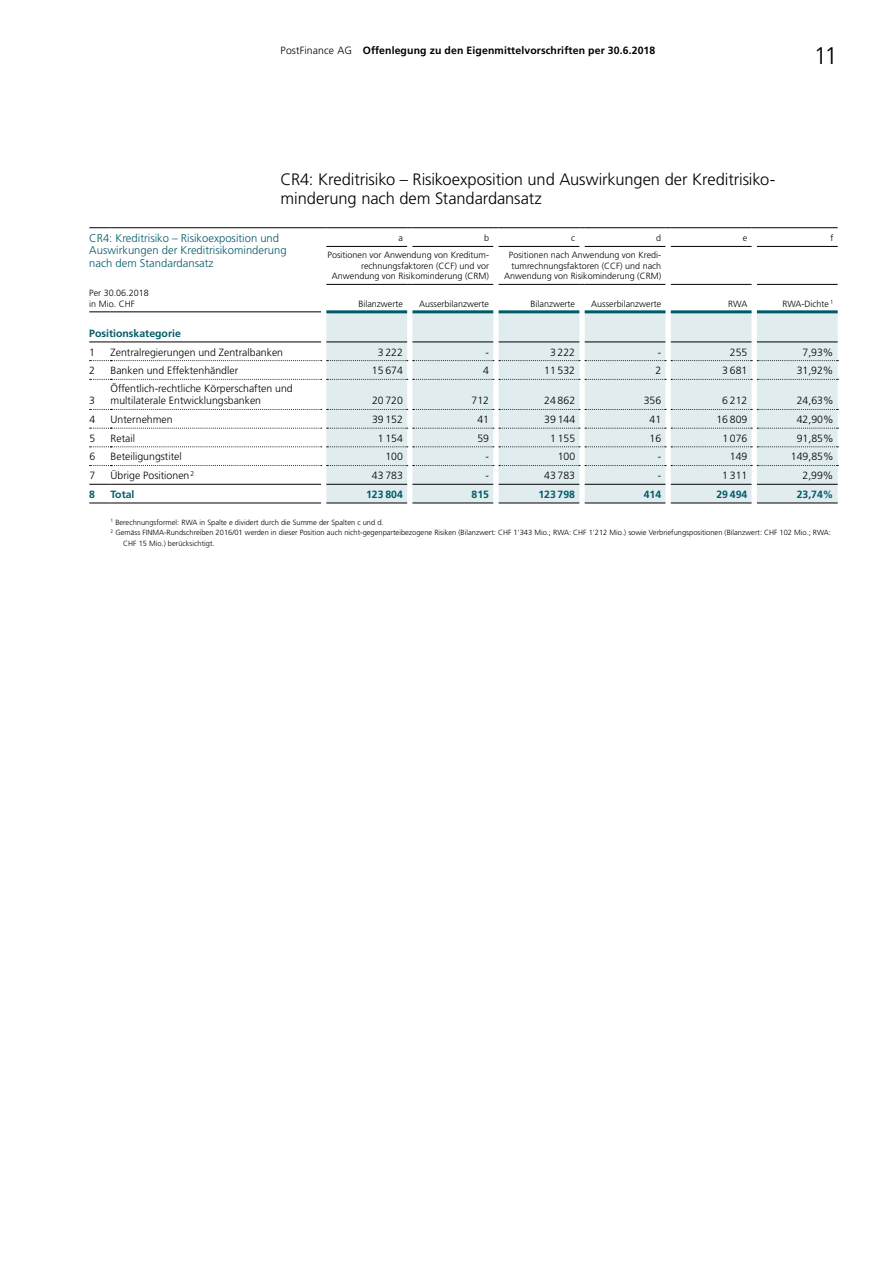
<style>
.page{position:relative;width:893px;height:1263px;background:#fff}
.page>*{position:absolute;margin:0;border:0;box-sizing:border-box;transform-origin:0 0}
.t1{font:300 24px "Frutiger LT Std";color:#000}
.t2{font:300 16.5px/19.5px "Frutiger LT Std";letter-spacing:-.005em;color:#000}
.t3{font:300 11.25px/12.8px "Frutiger LT Std";color:#005b68}
.t4{font:300 10.5px/12px "Frutiger LT Std";color:#000}
.t5{font:700 10.5px "Frutiger LT Std";letter-spacing:.01em;color:#000}
.t6{font:700 10.5px "Frutiger LT Std";color:#005b68}
.t7{font:300 9px/10.5px "Frutiger LT Std";color:#000;text-align:right}
.t8{font:300 7.5px "Frutiger LT Std";color:#000}
.s1{font-weight:300}
</style>
<div class="page">
<svg style="left:89px;top:228px;width:749px;height:276px"></svg>
<svg style="left:326px;top:312px;width:512px;height:191px;background:#dfeaed"></svg>
<svg style="left:89px;top:227px;width:22px;height:1px"></svg>
<hr style="left:111px;top:227px;width:210px;height:1px;background:#000">
<hr style="left:326px;top:227px;width:81px;height:1px;background:#000">
<hr style="left:412px;top:227px;width:81px;height:1px;background:#000">
<hr style="left:499px;top:227px;width:80px;height:1px;background:#000">
<hr style="left:585px;top:227px;width:80px;height:1px;background:#000">
<hr style="left:671px;top:227px;width:81px;height:1px;background:#000">
<hr style="left:757px;top:227px;width:81px;height:1px;background:#000">
<hr style="left:326px;top:246px;width:81px;height:1px;background:#000">
<hr style="left:412px;top:246px;width:81px;height:1px;background:#000">
<hr style="left:499px;top:246px;width:80px;height:1px;background:#000">
<hr style="left:585px;top:246px;width:80px;height:1px;background:#000">
<hr style="left:671px;top:246px;width:81px;height:1px;background:#000">
<hr style="left:757px;top:246px;width:81px;height:1px;background:#000">
<hr style="left:326px;top:284px;width:81px;height:1px;background:#000">
<hr style="left:412px;top:284px;width:81px;height:1px;background:#000">
<hr style="left:499px;top:284px;width:80px;height:1px;background:#000">
<hr style="left:585px;top:284px;width:80px;height:1px;background:#000">
<hr style="left:671px;top:284px;width:81px;height:1px;background:#000">
<hr style="left:757px;top:284px;width:81px;height:1px;background:#000">
<svg style="left:89px;top:312px;width:22px;height:1px"></svg>
<hr style="left:111px;top:312px;width:210px;height:1px;background:#000">
<svg style="left:89px;top:342px;width:22px;height:1px"></svg>
<hr style="left:111px;top:342px;width:210px;height:1px;background:#000">
<hr style="left:326px;top:342px;width:81px;height:1px;background:#000">
<hr style="left:412px;top:342px;width:81px;height:1px;background:#000">
<hr style="left:499px;top:342px;width:80px;height:1px;background:#000">
<hr style="left:585px;top:342px;width:80px;height:1px;background:#000">
<hr style="left:671px;top:342px;width:81px;height:1px;background:#000">
<hr style="left:757px;top:342px;width:81px;height:1px;background:#000">
<svg style="left:89px;top:484px;width:22px;height:1px"></svg>
<hr style="left:111px;top:484px;width:210px;height:1px;background:#000">
<hr style="left:326px;top:484px;width:81px;height:1px;background:#000">
<hr style="left:412px;top:484px;width:81px;height:1px;background:#000">
<hr style="left:499px;top:484px;width:80px;height:1px;background:#000">
<hr style="left:585px;top:484px;width:80px;height:1px;background:#000">
<hr style="left:671px;top:484px;width:81px;height:1px;background:#000">
<hr style="left:757px;top:484px;width:81px;height:1px;background:#000">
<svg style="left:89px;top:503px;width:22px;height:1px"></svg>
<hr style="left:111px;top:503px;width:210px;height:1px;background:#000">
<hr style="left:326px;top:503px;width:81px;height:1px;background:#000">
<hr style="left:412px;top:503px;width:81px;height:1px;background:#000">
<hr style="left:499px;top:503px;width:80px;height:1px;background:#000">
<hr style="left:585px;top:503px;width:80px;height:1px;background:#000">
<hr style="left:671px;top:503px;width:81px;height:1px;background:#000">
<hr style="left:757px;top:503px;width:81px;height:1px;background:#000">
<hr style="left:326px;top:310px;width:81px;height:3px;background:#005b68">
<hr style="left:412px;top:310px;width:81px;height:3px;background:#005b68">
<hr style="left:499px;top:310px;width:80px;height:3px;background:#005b68">
<hr style="left:585px;top:310px;width:80px;height:3px;background:#005b68">
<hr style="left:671px;top:310px;width:81px;height:3px;background:#005b68">
<hr style="left:757px;top:310px;width:81px;height:3px;background:#005b68">
<svg style="left:90px;top:360px;width:748px;height:1px"></svg>
<svg style="left:90px;top:379px;width:748px;height:1px"></svg>
<svg style="left:90px;top:409px;width:748px;height:1px"></svg>
<svg style="left:90px;top:428px;width:748px;height:1px"></svg>
<svg style="left:90px;top:447px;width:748px;height:1px"></svg>
<svg style="left:90px;top:465px;width:748px;height:1px"></svg>
<p class="t5" style="left:281px;top:44px;width:376px"><span class="s1">PostFinance AG</span> Offenlegung zu den Eigenmittelvorschriften per 30.6.2018</p>
<h1 class="t1" style="left:814px;top:42px;width:25px">11</h1>
<h2 class="t2" style="left:281px;top:170px;width:495px">CR4: Kreditrisiko – Risikoexposition und Auswirkungen der Kreditrisiko&shy;minderung nach dem Standardansatz</h2>
<p class="t3" style="left:89px;top:231px;width:199px">CR4: Kreditrisiko – Risikoexposition und<br>Auswirkungen der Kreditrisikominderung nach dem Standardansatz</p>
<p class="t7" style="left:398px;top:233px;width:6px">a</p>
<p class="t7" style="left:484px;top:233px;width:7px">b</p>
<p class="t7" style="left:571px;top:233px;width:5px">c</p>
<p class="t7" style="left:656px;top:233px;width:7px">d</p>
<p class="t7" style="left:743px;top:233px;width:6px">e</p>
<p class="t7" style="left:830px;top:233px;width:4px">f</p>
<p class="t7" style="left:328px;top:250px;width:163px">Positionen vor Anwendung von Kreditum&shy;rechnungsfaktoren (CCF) und vor<br>Anwendung von Risikominderung (CRM)</p>
<p class="t7" style="left:504px;top:250px;width:159px">Positionen nach Anwendung von Kredi&shy;tumrechnungsfaktoren (CCF) und nach<br>Anwendung von Risikominderung (CRM)</p>
<p class="t7" style="left:89px;top:288px;width:61px;text-align:left">Per 30.06.2018 in Mio. CHF</p>
<p class="t7" style="left:358px;top:299px;width:46px">Bilanzwerte</p>
<p class="t7" style="left:419px;top:299px;width:72px">Ausserbilanzwerte</p>
<p class="t7" style="left:531px;top:299px;width:46px">Bilanzwerte</p>
<p class="t7" style="left:591px;top:299px;width:72px">Ausserbilanzwerte</p>
<p class="t7" style="left:728px;top:299px;width:21px">RWA</p>
<p class="t7" style="left:782px;top:299px;width:53px">RWA-Dichte <sup>1</sup></p>
<p class="t6" style="left:89px;top:327px;width:93px">Positionskategorie</p>
<p class="t4" style="left:89px;top:346px;width:7px">1</p>
<p class="t4" style="left:111px;top:346px;width:174px">Zentralregierungen und Zentralbanken</p>
<p class="t4" style="left:378px;top:346px;width:27px">3 222</p>
<p class="t4" style="left:485px;top:346px;width:5px">-</p>
<p class="t4" style="left:550px;top:346px;width:27px">3 222</p>
<p class="t4" style="left:658px;top:346px;width:5px">-</p>
<p class="t4" style="left:730px;top:346px;width:19px">255</p>
<p class="t4" style="left:802px;top:346px;width:32px">7,93%</p>
<p class="t4" style="left:89px;top:365px;width:7px">2</p>
<p class="t4" style="left:111px;top:365px;width:129px">Banken und Effektenhändler</p>
<p class="t4" style="left:372px;top:365px;width:32px">15 674</p>
<p class="t4" style="left:483px;top:365px;width:7px">4</p>
<p class="t4" style="left:544px;top:365px;width:32px">11 532</p>
<p class="t4" style="left:655px;top:365px;width:7px">2</p>
<p class="t4" style="left:722px;top:365px;width:27px">3 681</p>
<p class="t4" style="left:797px;top:365px;width:38px">31,92%</p>
<p class="t4" style="left:89px;top:395px;width:7px">3</p>
<p class="t4" style="left:111px;top:383px;width:184px">Öffentlich-rechtliche Körperschaften und multilaterale Entwicklungsbanken</p>
<p class="t4" style="left:372px;top:395px;width:32px">20 720</p>
<p class="t4" style="left:472px;top:395px;width:19px">712</p>
<p class="t4" style="left:544px;top:395px;width:32px">24 862</p>
<p class="t4" style="left:644px;top:395px;width:19px">356</p>
<p class="t4" style="left:722px;top:395px;width:27px">6 212</p>
<p class="t4" style="left:797px;top:395px;width:38px">24,63%</p>
<p class="t4" style="left:89px;top:414px;width:7px">4</p>
<p class="t4" style="left:111px;top:414px;width:64px">Unternehmen</p>
<p class="t4" style="left:372px;top:414px;width:32px">39 152</p>
<p class="t4" style="left:477px;top:414px;width:13px">41</p>
<p class="t4" style="left:544px;top:414px;width:32px">39 144</p>
<p class="t4" style="left:650px;top:414px;width:13px">41</p>
<p class="t4" style="left:716px;top:414px;width:32px">16 809</p>
<p class="t4" style="left:797px;top:414px;width:38px">42,90%</p>
<p class="t4" style="left:89px;top:432px;width:7px">5</p>
<p class="t4" style="left:111px;top:432px;width:26px">Retail</p>
<p class="t4" style="left:378px;top:432px;width:27px">1 154</p>
<p class="t4" style="left:477px;top:432px;width:13px">59</p>
<p class="t4" style="left:550px;top:432px;width:27px">1 155</p>
<p class="t4" style="left:650px;top:432px;width:13px">16</p>
<p class="t4" style="left:722px;top:432px;width:27px">1 076</p>
<p class="t4" style="left:797px;top:432px;width:38px">91,85%</p>
<p class="t4" style="left:89px;top:451px;width:7px">6</p>
<p class="t4" style="left:111px;top:451px;width:73px">Beteiligungstitel</p>
<p class="t4" style="left:385px;top:451px;width:19px">100</p>
<p class="t4" style="left:486px;top:451px;width:5px">-</p>
<p class="t4" style="left:558px;top:451px;width:19px">100</p>
<p class="t4" style="left:658px;top:451px;width:5px">-</p>
<p class="t4" style="left:730px;top:451px;width:19px">149</p>
<p class="t4" style="left:791px;top:451px;width:44px">149,85%</p>
<p class="t4" style="left:89px;top:470px;width:7px">7</p>
<p class="t4" style="left:111px;top:470px;width:85px">Übrige Positionen <sup>2</sup></p>
<p class="t4" style="left:372px;top:470px;width:32px">43 783</p>
<p class="t4" style="left:485px;top:470px;width:5px">-</p>
<p class="t4" style="left:544px;top:470px;width:32px">43 783</p>
<p class="t4" style="left:658px;top:470px;width:5px">-</p>
<p class="t4" style="left:722px;top:470px;width:27px">1 311</p>
<p class="t4" style="left:802px;top:470px;width:32px">2,99%</p>
<p class="t6" style="left:89px;top:488px;width:7px">8</p>
<p class="t6" style="left:111px;top:488px;width:25px">Total</p>
<p class="t6" style="left:366px;top:488px;width:38px">123 804</p>
<p class="t6" style="left:471px;top:488px;width:19px">815</p>
<p class="t6" style="left:538px;top:488px;width:38px">123 798</p>
<p class="t6" style="left:644px;top:488px;width:19px">414</p>
<p class="t6" style="left:716px;top:488px;width:32px">29 494</p>
<p class="t6" style="left:797px;top:488px;width:38px">23,74%</p>
<p class="t8" style="left:111px;top:518px;width:275px"><sup>1</sup> Berechnungsformel: RWA in Spalte e dividert durch die Summe der Spalten c und d.</p>
<p class="t8" style="left:111px;top:528px;width:722px"><sup>2</sup> Gemäss FINMA-Rundschreiben 2016/01 werden in dieser Position auch nicht-gegenparteibezogene Risiken (Bilanzwert: CHF 1'343 Mio.; RWA: CHF 1'212 Mio.) sowie Verbriefungspositionen (Bilanzwert: CHF 102 Mio.; RWA:</p>
<p class="t8" style="left:123px;top:539px;width:93px">CHF 15 Mio.) berücksichtigt.</p>
</div>
